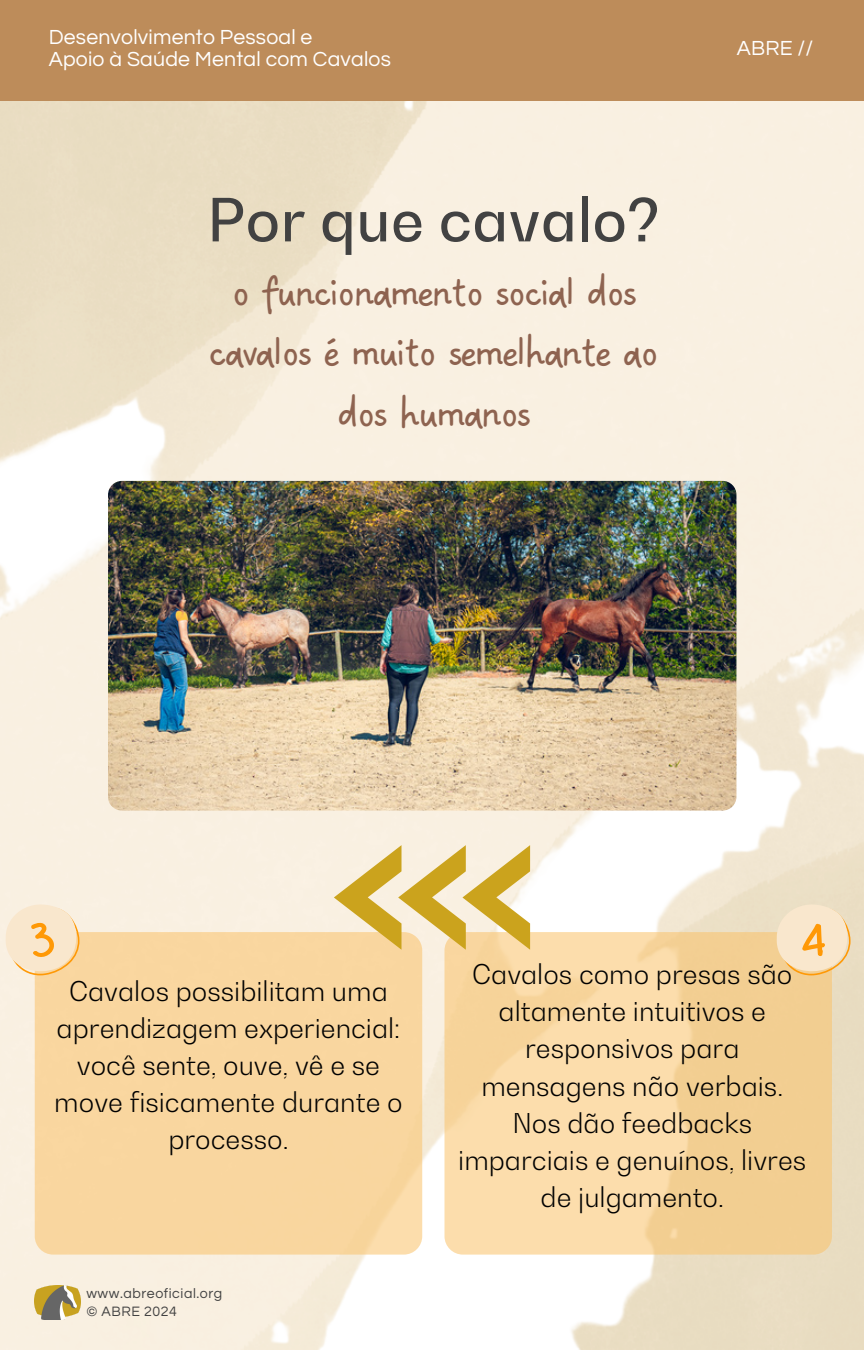
<style>
.page{position:relative;width:864px;height:1350px;background:#fff}
.page>*{position:absolute;margin:0;border:0;box-sizing:border-box;transform-origin:0 0}
.t1{font:500 58.95px "Bw Gradual DEMO";letter-spacing:.01em;color:#424242}
.t2{font:44.1px/60.8px "DO Sans Regular Alt";letter-spacing:-.09em;color:#8e6350;text-align:center}
.t3{font:300 27px/37.1px "Bw Gradual DEMO";color:#000;text-align:center}
.t4{font:21.15px/22.1px "Questrial";letter-spacing:.01em;color:#fff}
.t5{font:14.17px "Questrial";letter-spacing:.04em;color:#424242}
</style>
<div class="page">
<img style="left:0;top:101px;width:864px;height:1249px">
<div style="left:0;top:0;width:864px;height:101px;background:#bd8c5a"></div>
<img style="left:108px;top:481px;width:628px;height:330px;border-radius:14px">
<img style="left:35px;top:1285px;width:45px;height:34px">
<div style="left:35px;top:932px;width:387px;height:323px;background:#f9d69f;border-radius:18px"></div>
<svg style="left:444px;top:932px;width:388px;height:323px;background:#f7d69f"></svg>
<svg style="left:334px;top:845px;width:196px;height:105px;background:#e7cf8e"></svg>
<svg style="left:5px;top:903px;width:75px;height:72px;background:#f9e0bc"></svg>
<svg style="left:777px;top:903px;width:74px;height:72px;background:#f6dcb5"></svg>
<h3 class="t4" style="left:49px;top:27px;width:344px">Desenvolvimento Pessoal e<br>Apoio à Saúde Mental com Cavalos</h3>
<h5 class="t1" style="left:207px;top:184px;width:454px">Por que cavalo?</h5>
<h1 class="t2" style="left:208px;top:264px;width:454px">o funcionamento social dos cavalos é muito semelhante ao dos humanos</h1>
<h4 class="t4" style="left:737px;top:38px;width:78px">ABRE //</h4>
<p class="t3" style="left:54px;top:972px;width:350px">Cavalos possibilitam uma aprendizagem experiencial: você sente, ouve, vê e se move fisicamente durante o processo.</p>
<h2 class="t5" style="left:86px;top:1286px;width:137px">www.abreoficial.org</h2>
<p class="t5" style="left:86px;top:1304px;width:92px">© ABRE 2024</p>
<p class="t3" style="left:458px;top:956px;width:350px">Cavalos como presas são altamente intuitivos e responsivos para mensagens não verbais.<br>Nos dão feedbacks imparciais e genuínos, livres de julgamento.</p>
</div>
